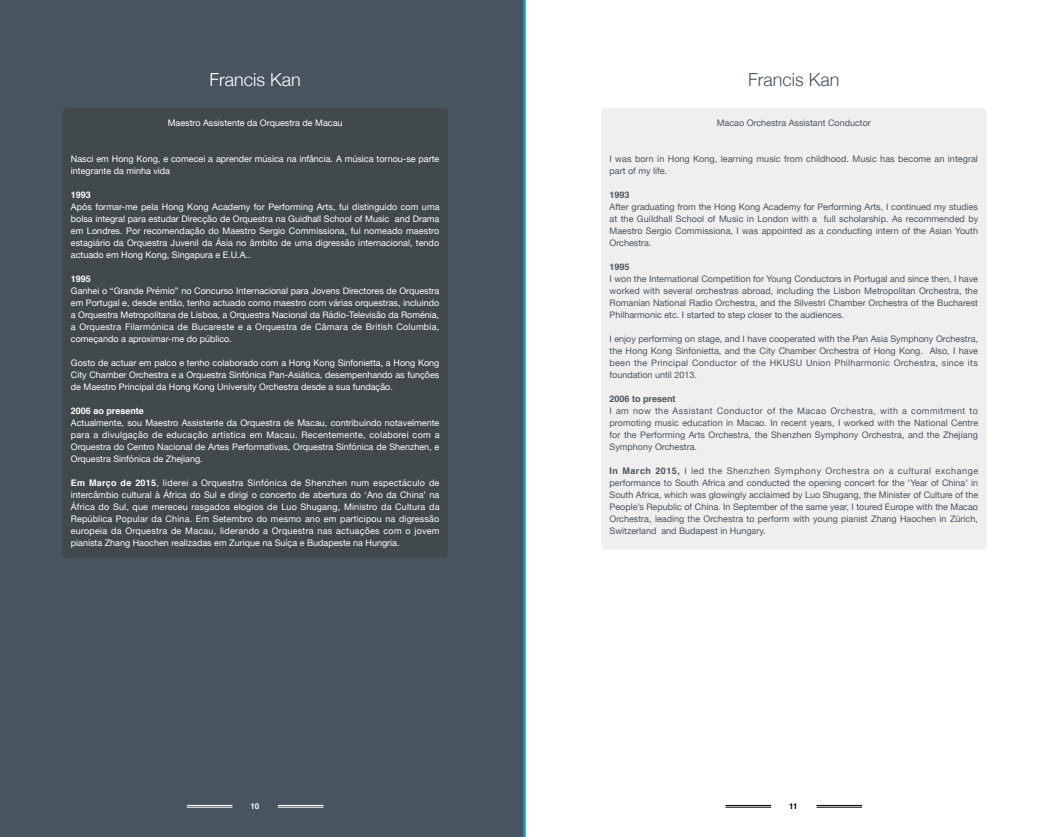
<style>
.page{position:relative;width:1049px;height:837px;background:#fff}
.page>*{position:absolute;margin:0;border:0;box-sizing:border-box;transform-origin:0 0}
.t1{font:300 18px "Helvetica Neue";color:#fff}
.t2{font:300 18px "Helvetica Neue";color:#485560}
.t3{font:9px/12px "Helvetica Neue";color:#fff;text-align:justify}
.t4{font:9px/12px "Helvetica Neue";color:#485560;text-align:justify}
.t5{font:700 9px "Helvetica";color:#fff}
.t6{font:700 9px "Helvetica";color:#485560}
.t7{font:700 8px "Helvetica";color:#fff}
.t8{font:700 8px "Helvetica";color:#000}
.s1{font-family:"Helvetica";font-weight:700}
</style>
<div class="page">
<div style="left:0;top:0;width:524px;height:836px;background:#485560"></div>
<div style="left:62px;top:108px;width:386px;height:450px;background:#42494d;border-radius:5px"></div>
<div style="left:601px;top:108px;width:385px;height:441px;background:#efefef;border-radius:5px"></div>
<hr style="left:816px;top:804px;width:46px;height:1px;background:#000">
<hr style="left:816px;top:806px;width:46px;height:1px;background:#000">
<hr style="left:725px;top:804px;width:46px;height:1px;background:#000">
<hr style="left:725px;top:806px;width:46px;height:1px;background:#000">
<hr style="left:278px;top:804px;width:45px;height:1px;background:#fff">
<hr style="left:278px;top:806px;width:45px;height:1px;background:#fff">
<hr style="left:187px;top:804px;width:45px;height:1px;background:#fff">
<hr style="left:187px;top:806px;width:45px;height:1px;background:#fff">
<hr style="left:523px;top:0;width:2px;height:836px;background:#00a0e9">
<h1 class="t1" style="left:209px;top:65px;width:93px">Francis Kan</h1>
<p class="t3" style="left:168px;top:117px;width:176px">Maestro Assistente da Orquestra de Macau</p>
<p class="t3" style="left:71px;top:153px;width:370px">Nasci em Hong Kong, e comecei a aprender música na infância. A música tornou-se parte integrante da minha vida</p>
<p class="t5" style="left:71px;top:187px;width:22px">1993</p>
<p class="t3" style="left:71px;top:201px;width:370px">Após formar-me pela Hong Kong Academy for Performing Arts, fui distinguido com uma bolsa integral para estudar Direcção de Orquestra na Guidhall School of Music and Drama em Londres. Por recomendação do Maestro Sergio Commissiona, fui nomeado maestro estagiário da Orquestra Juvenil da Ásia no âmbito de uma digressão internacional, tendo actuado em Hong Kong, Singapura e E.U.A..</p>
<p class="t5" style="left:71px;top:271px;width:22px">1995</p>
<p class="t3" style="left:71px;top:285px;width:370px">Ganhei o “Grande Prémio” no Concurso Internacional para Jovens Directores de Orquestra em Portugal e, desde então, tenho actuado como maestro com várias orquestras, incluindo a Orquestra Metropolitana de Lisboa, a Orquestra Nacional da Rádio-Televisão da Roménia, a Orquestra Filarmónica de Bucareste e a Orquestra de Câmara de British Columbia, começando a aproximar-me do público.</p>
<p class="t3" style="left:71px;top:357px;width:370px">Gosto de actuar em palco e tenho colaborado com a Hong Kong Sinfonietta, a Hong Kong City Chamber Orchestra e a Orquestra Sinfónica Pan-Asiática, desempenhando as funções de Maestro Principal da Hong Kong University Orchestra desde a sua fundação.</p>
<p class="t5" style="left:71px;top:403px;width:75px">2006 ao presente</p>
<p class="t3" style="left:71px;top:417px;width:370px">Actualmente, sou Maestro Assistente da Orquestra de Macau, contribuindo notavelmente para a divulgação de educação artística em Macau. Recentemente, colaborei com a Orquestra do Centro Nacional de Artes Performativas, Orquestra Sinfónica de Shenzhen, e Orquestra Sinfónica de Zhejiang.</p>
<p class="t3" style="left:71px;top:477px;width:370px"><span class="s1">Em Março de 2015</span>, liderei a Orquestra Sinfónica de Shenzhen num espectáculo de intercâmbio cultural à África do Sul e dirigi o concerto de abertura do ‘Ano da China’ na África do Sul, que mereceu rasgados elogios de Luo Shugang, Ministro da Cultura da República Popular da China. Em Setembro do mesmo ano em participou na digressão europeia da Orquestra de Macau, liderando a Orquestra nas actuações com o jovem pianista Zhang Haochen realizadas em Zurique na Suíça e Budapeste na Hungria.</p>
<h1 class="t2" style="left:748px;top:65px;width:93px">Francis Kan</h1>
<p class="t4" style="left:717px;top:117px;width:156px">Macao Orchestra Assistant Conductor</p>
<p class="t4" style="left:609px;top:153px;width:370px">I was born in Hong Kong, learning music from childhood. Music has become an integral part of my life.</p>
<p class="t6" style="left:609px;top:187px;width:22px">1993</p>
<p class="t4" style="left:609px;top:201px;width:370px">After graduating from the Hong Kong Academy for Performing Arts, I continued my studies at the Guildhall School of Music in London with a full scholarship. As recommended by Maestro Sergio Commissiona, I was appointed as a conducting intern of the Asian Youth Orchestra.</p>
<p class="t6" style="left:609px;top:259px;width:22px">1995</p>
<p class="t4" style="left:609px;top:273px;width:370px">I won the International Competition for Young Conductors in Portugal and since then, I have worked with several orchestras abroad, including the Lisbon Metropolitan Orchestra, the Romanian National Radio Orchestra, and the Silvestri Chamber Orchestra of the Bucharest Philharmonic etc. I started to step closer to the audiences.</p>
<p class="t4" style="left:609px;top:333px;width:370px">I enjoy performing on stage, and I have cooperated with the Pan Asia Symphony Orchestra, the Hong Kong Sinfonietta, and the City Chamber Orchestra of Hong Kong. Also, I have been the Principal Conductor of the HKUSU Union Philharmonic Orchestra, since its foundation until 2013.</p>
<p class="t6" style="left:609px;top:391px;width:68px">2006 to present</p>
<p class="t4" style="left:609px;top:405px;width:370px">I am now the Assistant Conductor of the Macao Orchestra, with a commitment to promoting music education in Macao. In recent years, I worked with the National Centre for the Performing Arts Orchestra, the Shenzhen Symphony Orchestra, and the Zhejiang Symphony Orchestra.</p>
<p class="t4" style="left:609px;top:465px;width:370px"><span class="s1">In March 2015,</span> I led the Shenzhen Symphony Orchestra on a cultural exchange performance to South Africa and conducted the opening concert for the ‘Year of China’ in South Africa, which was glowingly acclaimed by Luo Shugang, the Minister of Culture of the People’s Republic of China. In September of the same year, I toured Europe with the Macao Orchestra, leading the Orchestra to perform with young pianist Zhang Haochen in Zürich, Switzerland and Budapest in Hungary.</p>
<p class="t7" style="left:250px;top:799px;width:10px">10</p>
<p class="t8" style="left:789px;top:799px;width:10px">11</p>
</div>
